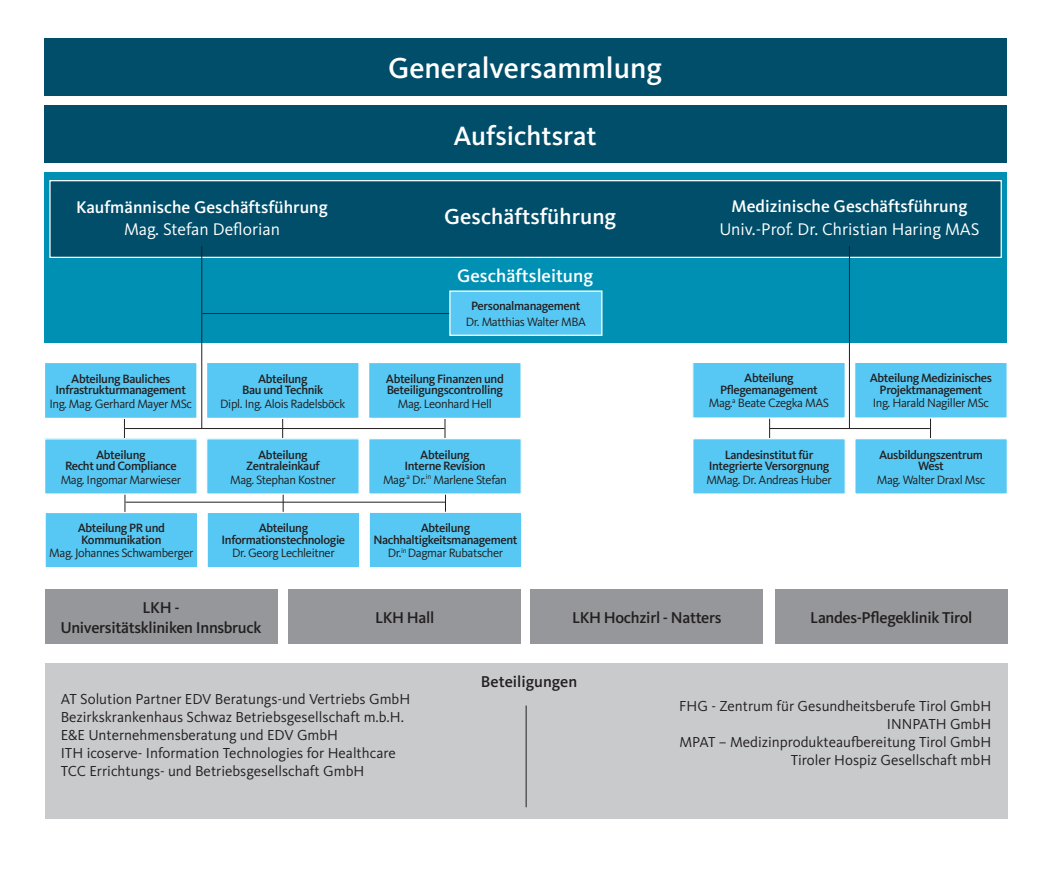
<style>
.page{position:relative;width:1053px;height:886px;background:#fff}
.page>*{position:absolute;margin:0;border:0;box-sizing:border-box;transform-origin:0 0}
.t1{font:500 30px "Kievit Pro";color:#fff}
.t2{font:500 27.5px "Kievit Pro";color:#fff}
.t3{font:500 22.5px "Kievit Pro";color:#fff}
.t4{font:500 18.75px "Kievit Pro";color:#fff}
.t5{font:500 17.5px "Kievit Pro";color:#fff}
.t6{font:17.5px "Kievit Pro";color:#fff}
.t7{font:500 16.25px/19.5px "Kievit Pro";letter-spacing:-.02em;color:#231f20;text-align:center}
.t8{font:500 16.25px "Kievit Pro";color:#231f20}
.t9{font:15px/18px "Kievit Pro";color:#231f20}
.t10{font:500 12.5px/11.2px "Kievit Pro";letter-spacing:-.03em;color:#231f20;text-align:center}
.t11{font:12.5px "Kievit Pro";letter-spacing:-.03em;color:#231f20}
</style>
<div class="page">
<div style="left:44px;top:173px;width:962px;height:170px;background:#0090b4"></div>
<div style="left:44px;top:38px;width:962px;height:58px;background:#014e6a"></div>
<div style="left:44px;top:105px;width:962px;height:58px;background:#014e6a"></div>
<div style="left:530px;top:589px;width:233px;height:55px;background:#95979a"></div>
<div style="left:774px;top:589px;width:233px;height:55px;background:#95979a"></div>
<div style="left:45px;top:589px;width:232px;height:55px;background:#95979a"></div>
<div style="left:288px;top:589px;width:233px;height:55px;background:#95979a"></div>
<div style="left:45px;top:663px;width:962px;height:155px;background:#c9cacc"></div>
<div style="left:49px;top:180px;width:952px;height:78px;background:#014e6a;border:1px solid #fff"></div>
<hr style="left:201px;top:246px;width:1px;height:182px;background:#231f20">
<hr style="left:526px;top:705px;width:1px;height:102px;background:#231f20">
<hr style="left:849px;top:246px;width:1px;height:182px;background:#231f20">
<hr style="left:124px;top:377px;width:1px;height:101px;background:#231f20">
<hr style="left:282px;top:377px;width:1px;height:101px;background:#231f20">
<hr style="left:444px;top:377px;width:1px;height:101px;background:#231f20">
<hr style="left:769px;top:377px;width:1px;height:101px;background:#231f20">
<hr style="left:930px;top:377px;width:1px;height:101px;background:#231f20">
<hr style="left:125px;top:428px;width:319px;height:1px;background:#231f20">
<hr style="left:769px;top:428px;width:160px;height:1px;background:#231f20">
<hr style="left:202px;top:313px;width:249px;height:1px;background:#231f20">
<div style="left:44px;top:362px;width:153px;height:56px;background:#56c8f3"></div>
<div style="left:44px;top:362px;width:153px;height:57px;border:1px solid #fff"></div>
<div style="left:368px;top:362px;width:153px;height:56px;background:#56c8f3"></div>
<div style="left:368px;top:362px;width:153px;height:57px;border:1px solid #fff"></div>
<div style="left:369px;top:439px;width:152px;height:55px;background:#56c8f3"></div>
<div style="left:368px;top:438px;width:154px;height:57px;border:1px solid #fff"></div>
<div style="left:206px;top:362px;width:153px;height:56px;background:#56c8f3"></div>
<div style="left:206px;top:362px;width:153px;height:57px;border:1px solid #fff"></div>
<div style="left:45px;top:439px;width:152px;height:55px;background:#56c8f3"></div>
<div style="left:44px;top:438px;width:154px;height:57px;border:1px solid #fff"></div>
<div style="left:692px;top:362px;width:153px;height:56px;background:#56c8f3"></div>
<div style="left:692px;top:362px;width:153px;height:57px;border:1px solid #fff"></div>
<div style="left:854px;top:439px;width:153px;height:55px;background:#56c8f3"></div>
<div style="left:854px;top:438px;width:153px;height:57px;border:1px solid #fff"></div>
<div style="left:692px;top:439px;width:153px;height:55px;background:#56c8f3"></div>
<div style="left:692px;top:438px;width:153px;height:57px;border:1px solid #fff"></div>
<div style="left:854px;top:362px;width:153px;height:56px;background:#56c8f3"></div>
<div style="left:854px;top:362px;width:153px;height:57px;border:1px solid #fff"></div>
<div style="left:207px;top:439px;width:152px;height:55px;background:#56c8f3"></div>
<div style="left:206px;top:438px;width:154px;height:57px;border:1px solid #fff"></div>
<div style="left:450px;top:291px;width:152px;height:44px;background:#56c8f3"></div>
<div style="left:449px;top:290px;width:153px;height:46px;border:1px solid #fff"></div>
<hr style="left:125px;top:495px;width:1px;height:57px;background:#231f20">
<hr style="left:283px;top:495px;width:1px;height:57px;background:#231f20">
<hr style="left:445px;top:495px;width:1px;height:57px;background:#231f20">
<hr style="left:126px;top:502px;width:319px;height:1px;background:#231f20">
<div style="left:369px;top:512px;width:152px;height:56px;background:#56c8f3"></div>
<div style="left:368px;top:512px;width:154px;height:56px;border:1px solid #fff"></div>
<div style="left:45px;top:512px;width:152px;height:56px;background:#56c8f3"></div>
<div style="left:44px;top:512px;width:154px;height:56px;border:1px solid #fff"></div>
<div style="left:207px;top:512px;width:152px;height:56px;background:#56c8f3"></div>
<div style="left:206px;top:512px;width:154px;height:56px;border:1px solid #fff"></div>
<h1 class="t1" style="left:388px;top:50px;width:275px">Generalversammlung</h1>
<h2 class="t2" style="left:453px;top:119px;width:145px">Aufsichtsrat</h2>
<h3 class="t5" style="left:76px;top:196px;width:253px">Kaufmännische Geschäftsführung</h3>
<h3 class="t6" style="left:124px;top:219px;width:157px">Mag. Stefan Deflorian</h3>
<h3 class="t3" style="left:444px;top:203px;width:174px">Geschäftsführung</h3>
<h3 class="t4" style="left:457px;top:265px;width:138px">Geschäftsleitung</h3>
<h3 class="t5" style="left:731px;top:196px;width:237px">Medizinische Geschäftsführung</h3>
<h3 class="t6" style="left:719px;top:218px;width:262px">Univ.-Prof. Dr. Christian Haring MAS</h3>
<p class="t10" style="left:471px;top:300px;width:111px">Personalmanagement</p>
<p class="t11" style="left:466px;top:314px;width:122px">Dr. Matthias Walter MBA</p>
<p class="t10" style="left:55px;top:373px;width:132px">Abteilung Bauliches<br>Infrastrukturmanagement</p>
<p class="t11" style="left:49px;top:396px;width:144px">Ing. Mag. Gerhard Mayer MSc</p>
<p class="t10" style="left:65px;top:449px;width:113px">Abteilung<br>Recht und Compliance</p>
<p class="t11" style="left:61px;top:472px;width:122px">Mag. Ingomar Marwieser</p>
<p class="t10" style="left:242px;top:373px;width:83px">Abteilung<br>Bau und Technik</p>
<p class="t11" style="left:220px;top:396px;width:126px">Dipl. Ing. Alois Radelsböck</p>
<p class="t10" style="left:246px;top:449px;width:75px">Abteilung<br>Zentraleinkauf</p>
<p class="t11" style="left:230px;top:472px;width:107px">Mag. Stephan Kostner</p>
<p class="t10" style="left:386px;top:373px;width:119px;text-align:left">Abteilung Finanzen und<br>Beteiligungscontrolling</p>
<p class="t11" style="left:398px;top:396px;width:95px">Mag. Leonhard Hell</p>
<p class="t10" style="left:404px;top:449px;width:83px">Abteilung<br>Interne Revision</p>
<p class="t11" style="left:383px;top:472px;width:125px">Mag.<sup>a</sup> Dr.<sup>in</sup> Marlene Stefan</p>
<p class="t10" style="left:720px;top:373px;width:99px">Abteilung<br>Pflegemanagement</p>
<p class="t11" style="left:708px;top:396px;width:122px">Mag.<sup>a</sup> Beate Czegka MAS</p>
<p class="t10" style="left:708px;top:449px;width:122px">Landesinstitut für<br>Integrierte Versorgnung</p>
<p class="t11" style="left:706px;top:472px;width:127px">MMag. Dr. Andreas Huber</p>
<p class="t10" style="left:869px;top:373px;width:124px">Abteilung Medizinisches<br>Projektmanagement</p>
<p class="t11" style="left:872px;top:396px;width:118px">Ing. Harald Nagiller MSc</p>
<p class="t10" style="left:879px;top:449px;width:105px">Ausbildungszentrum<br>West</p>
<p class="t11" style="left:876px;top:472px;width:110px">Mag. Walter Draxl Msc</p>
<p class="t10" style="left:78px;top:522px;width:89px;text-align:left">Abteilung PR und<br>Kommunikation</p>
<p class="t11" style="left:49px;top:546px;width:146px">Mag. Johannes Schwamberger</p>
<p class="t10" style="left:221px;top:522px;width:125px">Abteilung<br>Informationstechnologie</p>
<p class="t11" style="left:232px;top:546px;width:104px">Dr. Georg Lechleitner</p>
<p class="t10" style="left:373px;top:522px;width:146px">Abteilung<br>Nachhaltigkeitsmanagement</p>
<p class="t11" style="left:387px;top:545px;width:117px">Dr.<sup>in</sup> Dagmar Rubatscher</p>
<h3 class="t7" style="left:61px;top:598px;width:202px">LKH -<br>Universitätskliniken Innsbruck</h3>
<h3 class="t7" style="left:375px;top:607px;width:61px">LKH Hall</h3>
<h3 class="t7" style="left:572px;top:607px;width:151px">LKH Hochzirl - Natters</h3>
<h3 class="t7" style="left:810px;top:607px;width:164px">Landes-Pflegeklinik Tirol</h3>
<h3 class="t8" style="left:481px;top:672px;width:98px">Beteiligungen</h3>
<p class="t9" style="left:61px;top:690px;width:351px">AT Solution Partner EDV Beratungs-und Vertriebs GmbH Bezirkskrankenhaus Schwaz Betriebsgesellschaft m.b.H.<br>E&amp;E Unternehmensberatung und EDV GmbH<br>ITH icoserve- Information Technologies for Healthcare TCC Errichtungs- und Betriebsgesellschaft GmbH</p>
<p class="t9" style="left:679px;top:697px;width:313px;text-align:right">FHG - Zentrum für Gesundheitsberufe Tirol GmbH INNPATH GmbH<br>MPAT – Medizinprodukteaufbereitung Tirol GmbH Tiroler Hospiz Gesellschaft mbH</p>
</div>
